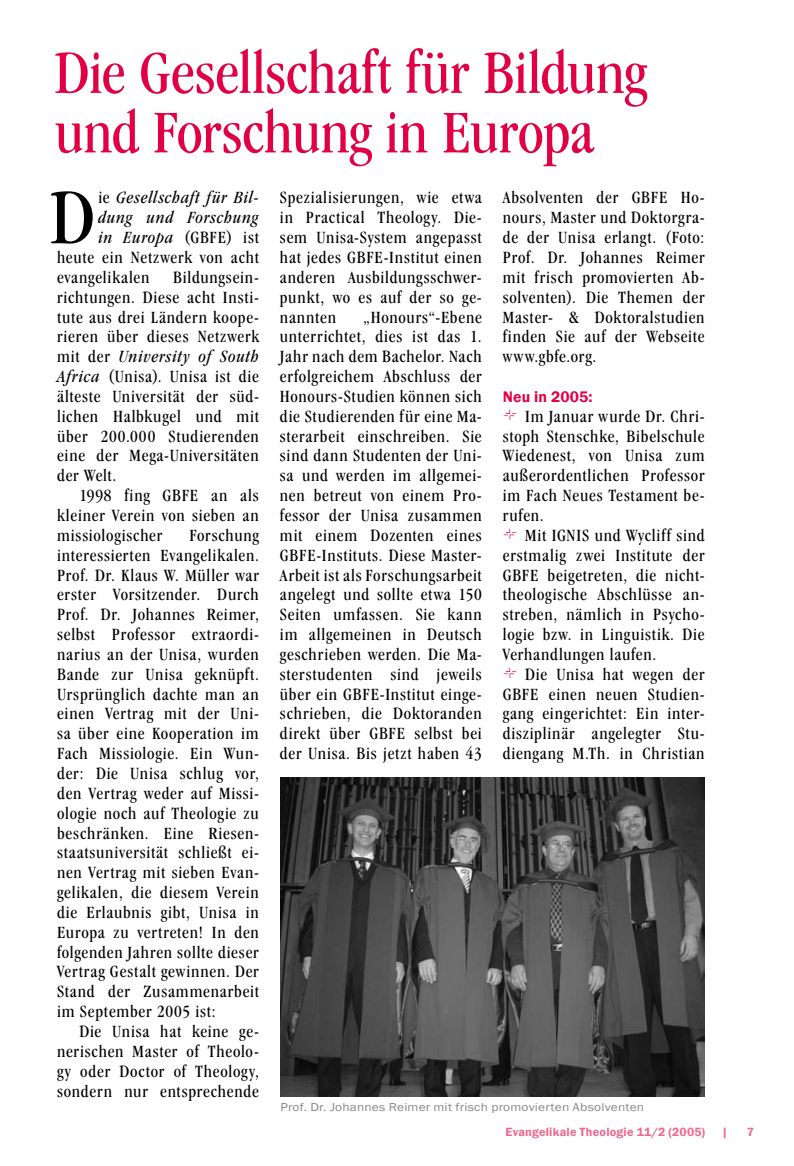
<style>
.page{position:relative;width:794px;height:1166px;background:#fff}
.page>*{position:absolute;margin:0;border:0;box-sizing:border-box;transform-origin:0 0}
.t1{font:condensed 80.67px "Garamond IT Cby BT";color:#000}
.t2{font:condensed 63px/59.5px "Garamond IT Cby BT";letter-spacing:-.015em;color:#e20045}
.t3{font:condensed 17.85px/19.8px "Garamond IT Cby BT";letter-spacing:.04em;color:#000;text-align:justify}
.t4{font:italic condensed 17.85px "Garamond IT Cby BT";letter-spacing:.045em;color:#000}
.t5{font:600 15.75px "Franklin Gothic";letter-spacing:.01em;color:#e20045}
.t6{font:600 12.25px "Franklin Gothic";letter-spacing:.02em;color:#ee668f}
.t7{font:11.72px "Franklin Gothic";letter-spacing:.015em;color:#878889;scale:1.14 1}
.s1{font-style:normal}
.s2{font-style:italic}
</style>
<div class="page">
<svg style="left:503px;top:408px;width:13px;height:12px"></svg>
<svg style="left:503px;top:528px;width:13px;height:11px"></svg>
<svg style="left:503px;top:666px;width:13px;height:12px"></svg>
<img style="left:280px;top:778px;width:424px;height:318px">
<h2 class="t2" style="left:55px;top:42px;width:593px">Die Gesellschaft für Bildung und Forschung in Europa</h2>
<h1 class="t1" style="left:50px;top:171px;width:46px">D</h1>
<p class="t4" style="left:98px;top:187px;width:162px"><span class="s1">ie</span> Gesellschaft für Bil-</p>
<p class="t4" style="left:98px;top:207px;width:162px">dung und Forschung</p>
<p class="t3" style="left:98px;top:227px;width:162px"><span class="s2">in Europa</span> (GBFE) ist</p>
<p class="t3" style="left:57px;top:247px;width:203px">heute ein Netzwerk von acht</p>
<p class="t3" style="left:57px;top:267px;width:94px">evangelikalen</p>
<p class="t3" style="left:57px;top:267px;width:203px;text-indent:116px">Bildungsein&shy;richtungen. Diese acht Insti&shy;tute aus drei Ländern koope&shy;rieren über dieses Netzwerk mit der <span class="s2">University of South Africa</span> (Unisa). Unisa ist die älteste Universität der süd&shy;lichen Halbkugel und mit über 200.000 Studierenden eine der Mega-Universitäten der Welt.</p>
<p class="t3" style="left:57px;top:485px;width:203px;text-indent:22px">1998 fing GBFE an als kleiner Verein von sieben an missiologischer</p>
<p class="t3" style="left:57px;top:525px;width:203px;text-indent:132px">Forschung interessierten Evangelikalen.<br>Prof. Dr. Klaus W. Müller war erster Vorsitzender. Durch Prof. Dr. Johannes Reimer, selbst Professor extraordi&shy;narius an der Unisa, wurden Bande zur Unisa geknüpft.<br>Ursprünglich dachte man an einen Vertrag mit der Uni&shy;sa über eine Kooperation im Fach Missiologie. Ein Wun&shy;der: Die Unisa schlug vor, den Vertrag weder auf Missi&shy;ologie noch auf Theologie zu beschränken. Eine Riesen&shy;staatsuniversität schließt ei&shy;nen Vertrag mit sieben Evan&shy;gelikalen, die diesem Verein die Erlaubnis gibt, Unisa in Europa zu vertreten! In den folgenden Jahren sollte dieser Vertrag Gestalt gewinnen. Der Stand der Zusammenarbeit im September 2005 ist:</p>
<p class="t3" style="left:57px;top:1021px;width:203px;text-indent:22px">Die Unisa hat keine ge&shy;nerischen Master of Theolo&shy;gy oder Doctor of Theology, sondern nur entsprechende</p>
<p class="t3" style="left:280px;top:188px;width:203px">Spezialisierungen, wie etwa in Practical Theology. Die&shy;sem Unisa-System angepasst hat jedes GBFE-Institut einen anderen Ausbildungsschwer&shy;punkt, wo es auf der so ge&shy;nannten</p>
<p class="t3" style="left:280px;top:307px;width:203px;text-indent:83px">„Honours“-Ebene unterrichtet, dies ist das 1.<br>Jahr nach dem Bachelor. Nach erfolgreichem Abschluss der Honours-Studien können sich die Studierenden für eine Ma&shy;sterarbeit einschreiben. Sie sind dann Studenten der Uni&shy;sa und werden im allgemei&shy;nen betreut von einem Pro&shy;fessor der Unisa zusammen mit einem Dozenten eines GBFE-Instituts. Diese Master-Arbeit ist als Forschungsarbeit angelegt und sollte etwa 150<br>Seiten umfassen. Sie kann im allgemeinen in Deutsch geschrieben werden. Die Ma&shy;sterstudenten sind jeweils über ein GBFE-Institut einge&shy;schrieben, die Doktoranden direkt über GBFE selbst bei der Unisa. Bis jetzt haben 43</p>
<p class="t3" style="left:503px;top:188px;width:203px">Absolventen der GBFE Ho&shy;nours, Master und Doktorgra&shy;de der Unisa erlangt. (Foto:<br>Prof. Dr. Johannes Reimer mit frisch promovierten Ab&shy;solventen). Die Themen der Master- &amp; Doktoralstudien finden Sie auf der Webseite www.gbfe.org.</p>
<p class="t5" style="left:503px;top:387px;width:91px">Neu in 2005:</p>
<p class="t3" style="left:503px;top:406px;width:203px;text-indent:22px">Im Januar wurde Dr. Chri&shy;stoph Stenschke, Bibelschule Wiedenest, von Unisa zum außerordentlichen Professor im Fach Neues Testament be&shy;rufen.</p>
<p class="t3" style="left:503px;top:525px;width:203px;text-indent:22px">Mit IGNIS und Wycliff sind erstmalig zwei Institute der GBFE beigetreten, die nicht&shy;theologische Abschlüsse an&shy;streben, nämlich in Psycho&shy;logie bzw. in Linguistik. Die Verhandlungen laufen.</p>
<p class="t3" style="left:503px;top:664px;width:203px;text-indent:22px">Die Unisa hat wegen der GBFE einen neuen Studien&shy;gang eingerichtet: Ein inter&shy;disziplinär angelegter Stu&shy;diengang M.Th. in Christian</p>
<p class="t7" style="left:280px;top:1099px;width:321px">Prof. Dr. Johannes Reimer mit frisch promovierten Absolventen</p>
<p class="t6" style="left:505px;top:1124px;width:201px">Evangelikale Theologie 11/2 (2005)</p>
<p class="t6" style="left:721px;top:1124px;width:8px">|</p>
</div>
